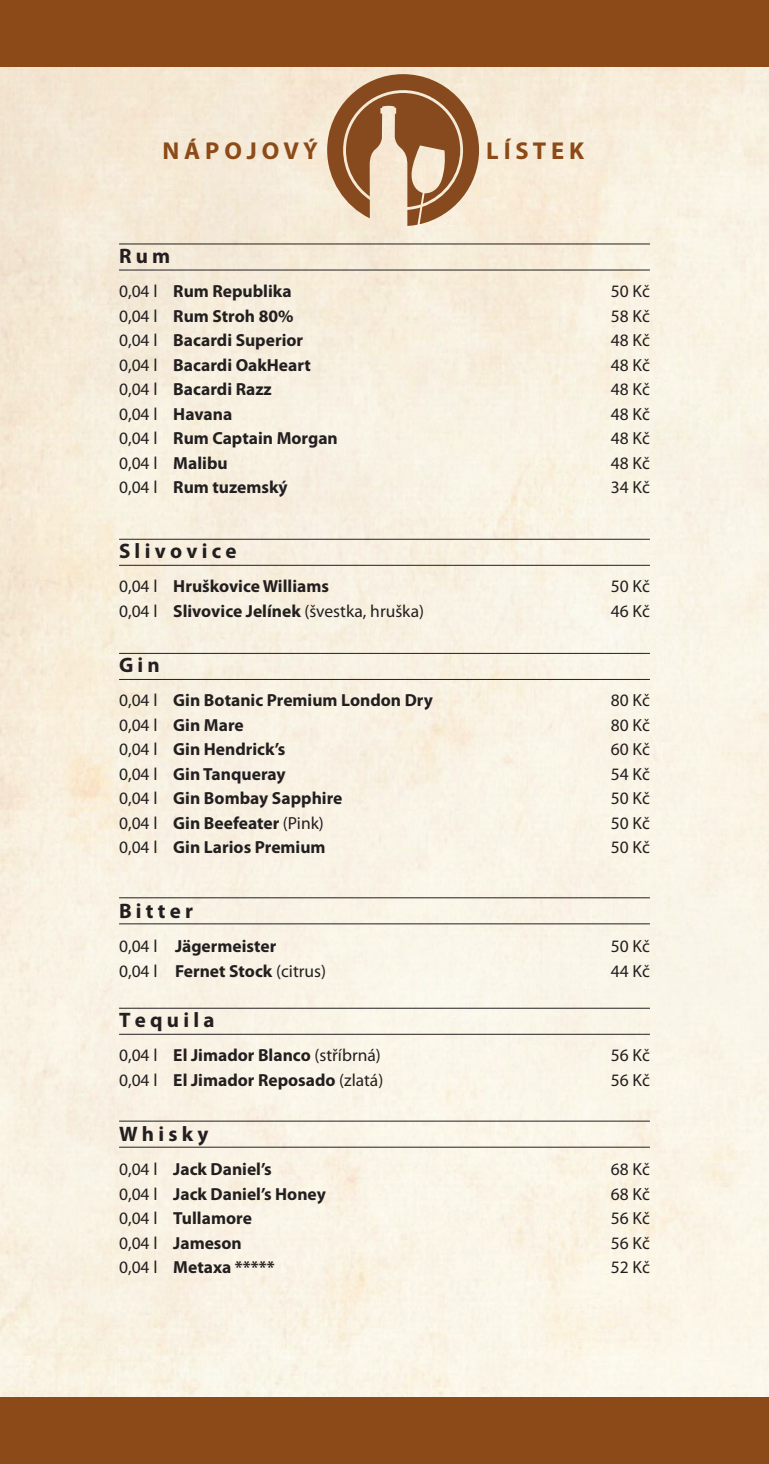
<style>
.page{position:relative;width:769px;height:1464px;background:#fff}
.page>*{position:absolute;margin:0;border:0;box-sizing:border-box;transform-origin:0 0}
.t1{font:700 24.5px "Myriad Pro";color:#8c4a18}
.t2{font:700 21px "Myriad Pro";color:#231f20}
.t3{font:700 17.5px "Myriad Pro";color:#231f20}
.t4{font:17.5px "Myriad Pro";color:#231f20}
.s1{font-weight:400}
.s2{font-weight:700}
</style>
<div class="page">
<img style="left:0;top:67px;width:769px;height:1329px">
<div style="left:0;top:0;width:769px;height:67px;background:#8c4a18"></div>
<div style="left:0;top:1396px;width:769px;height:67px;background:#8c4a18"></div>
<svg style="left:327px;top:74px;width:152px;height:152px;background:#b99372"></svg>
<hr style="left:119px;top:270px;width:531px;height:1px;background:#231f20">
<hr style="left:119px;top:244px;width:531px;height:1px;background:#231f20">
<hr style="left:119px;top:565px;width:531px;height:1px;background:#231f20">
<hr style="left:119px;top:539px;width:531px;height:1px;background:#231f20">
<hr style="left:119px;top:679px;width:531px;height:1px;background:#231f20">
<hr style="left:119px;top:653px;width:531px;height:1px;background:#231f20">
<hr style="left:119px;top:923px;width:531px;height:1px;background:#231f20">
<hr style="left:119px;top:897px;width:531px;height:1px;background:#231f20">
<hr style="left:119px;top:1034px;width:531px;height:1px;background:#231f20">
<hr style="left:119px;top:1008px;width:531px;height:1px;background:#231f20">
<hr style="left:119px;top:1146px;width:531px;height:1px;background:#231f20">
<hr style="left:119px;top:1120px;width:531px;height:1px;background:#231f20">
<h1 class="t1" style="left:162px;top:135px;width:157px">N Á P O J O V Ý</h1>
<h1 class="t1" style="left:486px;top:135px;width:100px">L Í S T E K</h1>
<p class="t2" style="left:119px;top:242px;width:53px">R u m</p>
<p class="t3" style="left:119px;top:280px;width:174px"><span class="s1">0,04 l</span> Rum Republika</p>
<p class="t4" style="left:611px;top:280px;width:40px">50 Kč</p>
<p class="t3" style="left:119px;top:304px;width:176px"><span class="s1">0,04 l</span> Rum Stroh 80%</p>
<p class="t4" style="left:611px;top:305px;width:40px">58 Kč</p>
<p class="t3" style="left:119px;top:329px;width:186px"><span class="s1">0,04 l</span> Bacardi Superior</p>
<p class="t4" style="left:611px;top:329px;width:40px">48 Kč</p>
<p class="t3" style="left:119px;top:353px;width:193px"><span class="s1">0,04 l</span> Bacardi OakHeart</p>
<p class="t4" style="left:611px;top:354px;width:40px">48 Kč</p>
<p class="t3" style="left:119px;top:378px;width:154px"><span class="s1">0,04 l</span> Bacardi Razz</p>
<p class="t4" style="left:611px;top:378px;width:40px">48 Kč</p>
<p class="t3" style="left:119px;top:402px;width:115px"><span class="s1">0,04 l</span> Havana</p>
<p class="t4" style="left:611px;top:403px;width:40px">48 Kč</p>
<p class="t3" style="left:119px;top:427px;width:220px"><span class="s1">0,04 l</span> Rum Captain Morgan</p>
<p class="t4" style="left:611px;top:427px;width:40px">48 Kč</p>
<p class="t3" style="left:119px;top:451px;width:110px"><span class="s1">0,04 l</span> Malibu</p>
<p class="t4" style="left:611px;top:452px;width:40px">48 Kč</p>
<p class="t3" style="left:119px;top:476px;width:170px"><span class="s1">0,04 l</span> Rum tuzemský</p>
<p class="t4" style="left:611px;top:476px;width:40px">34 Kč</p>
<p class="t2" style="left:119px;top:537px;width:119px">S l i v o v i c e</p>
<p class="t3" style="left:119px;top:575px;width:212px"><span class="s1">0,04 l</span> Hruškovice Williams</p>
<p class="t4" style="left:611px;top:575px;width:40px">50 Kč</p>
<p class="t4" style="left:119px;top:600px;width:307px">0,04 l <span class="s2">Slivovice Jelínek</span> (švestka, hruška)</p>
<p class="t4" style="left:611px;top:600px;width:40px">46 Kč</p>
<p class="t2" style="left:119px;top:651px;width:42px">G i n</p>
<p class="t3" style="left:119px;top:689px;width:315px"><span class="s1">0,04 l</span> Gin Botanic Premium London Dry</p>
<p class="t4" style="left:611px;top:689px;width:40px">80 Kč</p>
<p class="t3" style="left:119px;top:713px;width:126px"><span class="s1">0,04 l</span> Gin Mare</p>
<p class="t4" style="left:611px;top:714px;width:40px">80 Kč</p>
<p class="t3" style="left:119px;top:738px;width:168px"><span class="s1">0,04 l</span> Gin Hendrick’s</p>
<p class="t4" style="left:611px;top:738px;width:40px">60 Kč</p>
<p class="t3" style="left:119px;top:762px;width:168px"><span class="s1">0,04 l</span> Gin Tanqueray</p>
<p class="t4" style="left:611px;top:763px;width:40px">54 Kč</p>
<p class="t3" style="left:119px;top:787px;width:225px"><span class="s1">0,04 l</span> Gin Bombay Sapphire</p>
<p class="t4" style="left:611px;top:787px;width:40px">50 Kč</p>
<p class="t3" style="left:119px;top:811px;width:206px"><span class="s1">0,04 l</span> Gin Beefeater <span class="s1">(Pink)</span></p>
<p class="t4" style="left:611px;top:812px;width:40px">50 Kč</p>
<p class="t3" style="left:119px;top:836px;width:208px"><span class="s1">0,04 l</span> Gin Larios Premium</p>
<p class="t4" style="left:611px;top:836px;width:40px">50 Kč</p>
<p class="t2" style="left:119px;top:897px;width:76px">B i t t e r</p>
<p class="t3" style="left:119px;top:935px;width:159px"><span class="s1">0,04 l</span> Jägermeister</p>
<p class="t4" style="left:611px;top:935px;width:40px">50 Kč</p>
<p class="t4" style="left:119px;top:960px;width:209px">0,04 l <span class="s2">Fernet Stock</span> (citrus)</p>
<p class="t4" style="left:611px;top:960px;width:40px">44 Kč</p>
<p class="t2" style="left:119px;top:1006px;width:97px">T e q u i l a</p>
<p class="t4" style="left:119px;top:1044px;width:263px">0,04 l <span class="s2">El Jimador Blanco</span> (stříbrná)</p>
<p class="t4" style="left:611px;top:1044px;width:40px">56 Kč</p>
<p class="t3" style="left:119px;top:1068px;width:266px"><span class="s1">0,04 l</span> El Jimador Reposado <span class="s1">(zlatá)</span></p>
<p class="t4" style="left:611px;top:1069px;width:40px">56 Kč</p>
<p class="t2" style="left:119px;top:1119px;width:91px">W h i s k y</p>
<p class="t3" style="left:119px;top:1157px;width:154px"><span class="s1">0,04 l</span> Jack Daniel’s</p>
<p class="t4" style="left:611px;top:1158px;width:40px">68 Kč</p>
<p class="t3" style="left:119px;top:1182px;width:208px"><span class="s1">0,04 l</span> Jack Daniel’s Honey</p>
<p class="t4" style="left:611px;top:1183px;width:40px">68 Kč</p>
<p class="t3" style="left:119px;top:1206px;width:134px"><span class="s1">0,04 l</span> Tullamore</p>
<p class="t4" style="left:611px;top:1207px;width:40px">56 Kč</p>
<p class="t3" style="left:119px;top:1231px;width:124px"><span class="s1">0,04 l</span> Jameson</p>
<p class="t4" style="left:611px;top:1232px;width:40px">56 Kč</p>
<p class="t3" style="left:119px;top:1255px;width:157px"><span class="s1">0,04 l</span> Metaxa *****</p>
<p class="t4" style="left:611px;top:1256px;width:40px">52 Kč</p>
</div>
